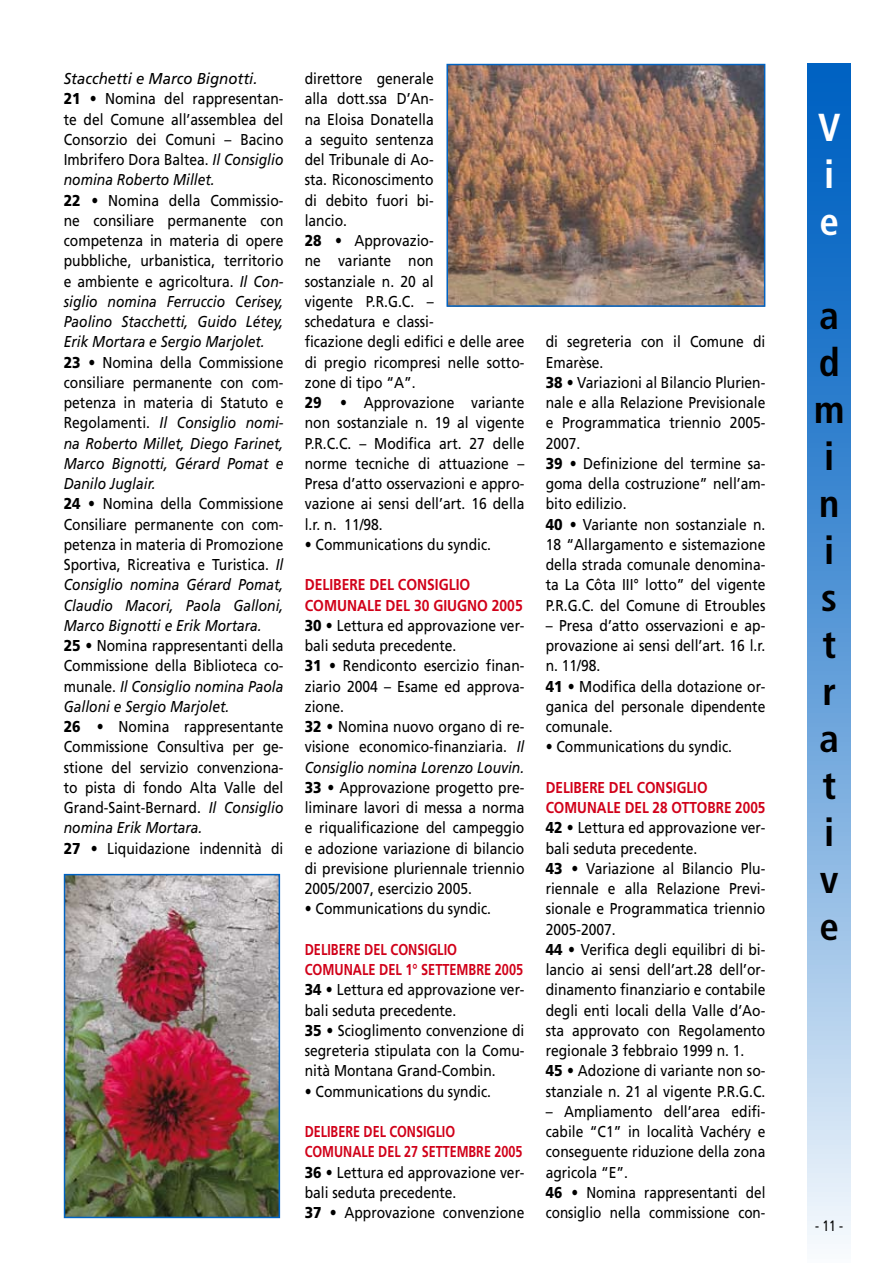
<style>
.page{position:relative;width:893px;height:1263px;background:#fff}
.page>*{position:absolute;margin:0;border:0;box-sizing:border-box;transform-origin:0 0}
.t1{font:700 condensed 39px/47px "Frutiger";color:#000}
.t2{font:700 condensed 39px/47px "Frutiger";color:#fff}
.t3{font:15.75px/20.2px "Frutiger";color:#000;scale:.88 1}
.t4{font:700 15.75px "Frutiger";color:#d10019;scale:.81 1}
.t5{font:700 15.75px "Frutiger";color:#d10019;scale:.8 1}
.t6{font:700 15.75px "Frutiger";color:#d10019;scale:.86 1}
.t7{font:700 15.75px "Frutiger";color:#d10019;scale:.88 1}
.t8{font:15px "Frutiger";color:#000;scale:.8 1}
.s1{font-style:italic}
.s2{font-weight:900}
.s3{font-weight:700;color:#d10019}
</style>
<div class="page">
<div style="left:808px;top:64px;width:42px;height:1199px;background:linear-gradient(to bottom,#0054bc,#eaf2fa)"></div>
<img style="left:449px;top:67px;width:313px;height:237px">
<div style="left:446px;top:64px;width:319px;height:243px;border:2px solid #0062c2"></div>
<img style="left:67px;top:877px;width:210px;height:338px">
<div style="left:64px;top:874px;width:216px;height:344px;border:2px solid #0062c2"></div>
<p class="t3" style="left:64px;top:68px;width:251px"><span class="s1">Stacchetti e Marco Bignotti.<br></span><span class="s2">21 •</span> Nomina del rappresentan&shy;te del Comune all’assemblea del<br>Consorzio dei Comuni – Bacino<br>Imbrifero Dora Baltea. <span class="s1">Il Consiglio nomina Roberto Millet.<br></span><span class="s2">22 •</span> Nomina della Commissio&shy;ne consiliare permanente con competenza in materia di opere pubbliche, urbanistica, territorio e ambiente e agricoltura. <span class="s1">Il Con&shy;siglio nomina Ferruccio Cerisey,<br>Paolino Stacchetti, Guido Létey,<br>Erik Mortara e Sergio Marjolet.<br></span><span class="s2">23 •</span> Nomina della Commissione consiliare permanente con com&shy;petenza in materia di Statuto e<br>Regolamenti. <span class="s1">Il Consiglio nomi&shy;na Roberto Millet, Diego Farinet,<br>Marco Bignotti, Gérard Pomat e<br>Danilo Juglair.<br></span><span class="s2">24 •</span> Nomina della Commissione<br>Consiliare permanente con com&shy;petenza in materia di Promozione<br>Sportiva, Ricreativa e Turistica. <span class="s1">Il<br>Consiglio nomina Gérard Pomat,<br>Claudio Macori, Paola Galloni,<br>Marco Bignotti e Erik Mortara.<br></span><span class="s2">25 •</span> Nomina rappresentanti della<br>Commissione della Biblioteca co&shy;munale. <span class="s1">Il Consiglio nomina Paola<br>Galloni e Sergio Marjolet.<br></span><span class="s2">26 •</span> Nomina rappresentante<br>Commissione Consultiva per ge&shy;stione del servizio convenziona&shy;to pista di fondo Alta Valle del<br>Grand-Saint-Bernard. <span class="s1">Il Consiglio nomina Erik Mortara.<br></span><span class="s2">27 •</span> Liquidazione indennità di</p>
<p class="t3" style="left:305px;top:68px;width:251px">direttore generale<br>alla dott.ssa D’An-<br>na Eloisa Donatella<br>a seguito sentenza<br>del Tribunale di Ao-<br>sta. Riconoscimento<br>di debito fuori bi-<br>lancio.<br><span class="s2">28 •</span> Approvazio-<br>ne variante non<br>sostanziale n. 20 al<br>vigente P.R.G.C. –<br>schedatura e classi-<br>ficazione degli edifici e delle aree di pregio ricompresi nelle sotto&shy;zone di tipo “A”.<br><span class="s2">29 •</span> Approvazione variante non sostanziale n. 19 al vigente<br>P.R.C.C. – Modifica art. 27 delle norme tecniche di attuazione –<br>Presa d’atto osservazioni e appro&shy;vazione ai sensi dell’art. 16 della l.r. n. 11/98.</p>
<p class="t3" style="left:305px;top:534px;width:213px"><span class="s2">•</span> Communications du syndic.</p>
<p class="t7" style="left:305px;top:576px;width:43px">DELIBERE</p>
<p class="t7" style="left:369px;top:576px;width:115px">DEL CONSIGLIO</p>
<p class="t7" style="left:305px;top:596px;width:23px">COMUN</p>
<p class="t3" style="left:305px;top:595px;width:251px;text-indent:52px"><span class="s3">ALE DEL 30 GIUGNO 2005<br></span><span class="s2">30 •</span> Lettura ed approvazione ver&shy;bali seduta precedente.<br><span class="s2">31 •</span> Rendiconto esercizio finan&shy;ziario 2004 – Esame ed approva&shy;zione.<br><span class="s2">32 •</span> Nomina nuovo organo di re&shy;visione economico-finanziaria. <span class="s1">Il<br>Consiglio nomina Lorenzo Louvin.<br></span><span class="s2">33 •</span> Approvazione progetto pre&shy;liminare lavori di messa a norma e riqualificazione del campeggio e adozione variazione di bilancio di previsione pluriennale triennio<br>2005/2007, esercizio 2005.</p>
<p class="t3" style="left:305px;top:899px;width:213px"><span class="s2">•</span> Communications du syndic.</p>
<p class="t4" style="left:305px;top:940px;width:43px">DELIBERE</p>
<p class="t4" style="left:364px;top:940px;width:115px">DEL CONSIGLIO</p>
<p class="t4" style="left:305px;top:960px;width:23px">COMUN</p>
<p class="t4" style="left:353px;top:960px;width:95px">ALE DEL 1° SETTEMBRE</p>
<p class="t3" style="left:305px;top:959px;width:251px;text-indent:190px"><span class="s3">2005<br></span><span class="s2">34 •</span> Lettura ed approvazione ver&shy;bali seduta precedente.<br><span class="s2">35 •</span> Scioglimento convenzione di segreteria stipulata con la Comu&shy;nità Montana Grand-Combin.</p>
<p class="t3" style="left:305px;top:1081px;width:213px"><span class="s2">•</span> Communications du syndic.</p>
<p class="t5" style="left:305px;top:1122px;width:43px">DELIBERE</p>
<p class="t5" style="left:364px;top:1122px;width:115px">DEL CONSIGLIO</p>
<p class="t5" style="left:305px;top:1143px;width:23px">COMUN</p>
<p class="t5" style="left:352px;top:1143px;width:98px">ALE DEL 27 SETTEMBRE</p>
<p class="t3" style="left:305px;top:1142px;width:251px;text-indent:190px"><span class="s3">2005<br></span><span class="s2">36 •</span> Lettura ed approvazione ver&shy;bali seduta precedente.<br><span class="s2">37 •</span> Approvazione convenzione</p>
<p class="t3" style="left:546px;top:332px;width:251px">di segreteria con il Comune di<br>Emarèse.<br><span class="s2">38 •</span> Variazioni al Bilancio Plurien&shy;nale e alla Relazione Previsionale e Programmatica triennio 2005-<br>2007.<br><span class="s2">39 •</span> Definizione del termine sa&shy;goma della costruzione” nell’am&shy;bito edilizio.<br><span class="s2">40 •</span> Variante non sostanziale n.<br>18 “Allargamento e sistemazione della strada comunale denomina&shy;ta La Côta III° lotto” del vigente<br>P.R.G.C. del Comune di Etroubles</p>
<p class="t3" style="left:546px;top:615px;width:251px">– Presa d’atto osservazioni e ap&shy;provazione ai sensi dell’art. 16 l.r. n. 11/98.<br><span class="s2">41 •</span> Modifica della dotazione or&shy;ganica del personale dipendente comunale.</p>
<p class="t3" style="left:546px;top:737px;width:213px"><span class="s2">•</span> Communications du syndic.</p>
<p class="t6" style="left:546px;top:778px;width:43px">DELIBERE</p>
<p class="t6" style="left:609px;top:778px;width:115px">DEL CONSIGLIO</p>
<p class="t6" style="left:546px;top:798px;width:23px">COMUN</p>
<p class="t6" style="left:597px;top:798px;width:98px">ALE DEL 28 OTTOBRE</p>
<p class="t3" style="left:546px;top:797px;width:251px;text-indent:190px"><span class="s3">2005<br></span><span class="s2">42 •</span> Lettura ed approvazione ver&shy;bali seduta precedente.<br><span class="s2">43 •</span> Variazione al Bilancio Plu&shy;riennale e alla Relazione Previ&shy;sionale e Programmatica triennio<br>2005-2007.<br><span class="s2">44 •</span> Verifica degli equilibri di bi&shy;lancio ai sensi dell’art.28 dell’or&shy;dinamento finanziario e contabile degli enti locali della Valle d’Ao&shy;sta approvato con Regolamento regionale 3 febbraio 1999 n. 1.<br><span class="s2">45 •</span> Adozione di variante non so&shy;stanziale n. 21 al vigente P.R.G.C.</p>
<p class="t3" style="left:546px;top:1101px;width:251px">– Ampliamento dell’area edifi&shy;cabile “C1” in località Vachéry e conseguente riduzione della zona agricola “E”.<br><span class="s2">46 •</span> Nomina rappresentanti del consiglio nella commissione con-</p>
<h1 class="t2" style="left:818px;top:104px;width:24px">V i e</h1>
<h1 class="t1" style="left:814px;top:292px;width:32px">a d m i n i s t r a t i v e</h1>
<p class="t8" style="left:815px;top:1217px;width:37px">- 11 -</p>
</div>
